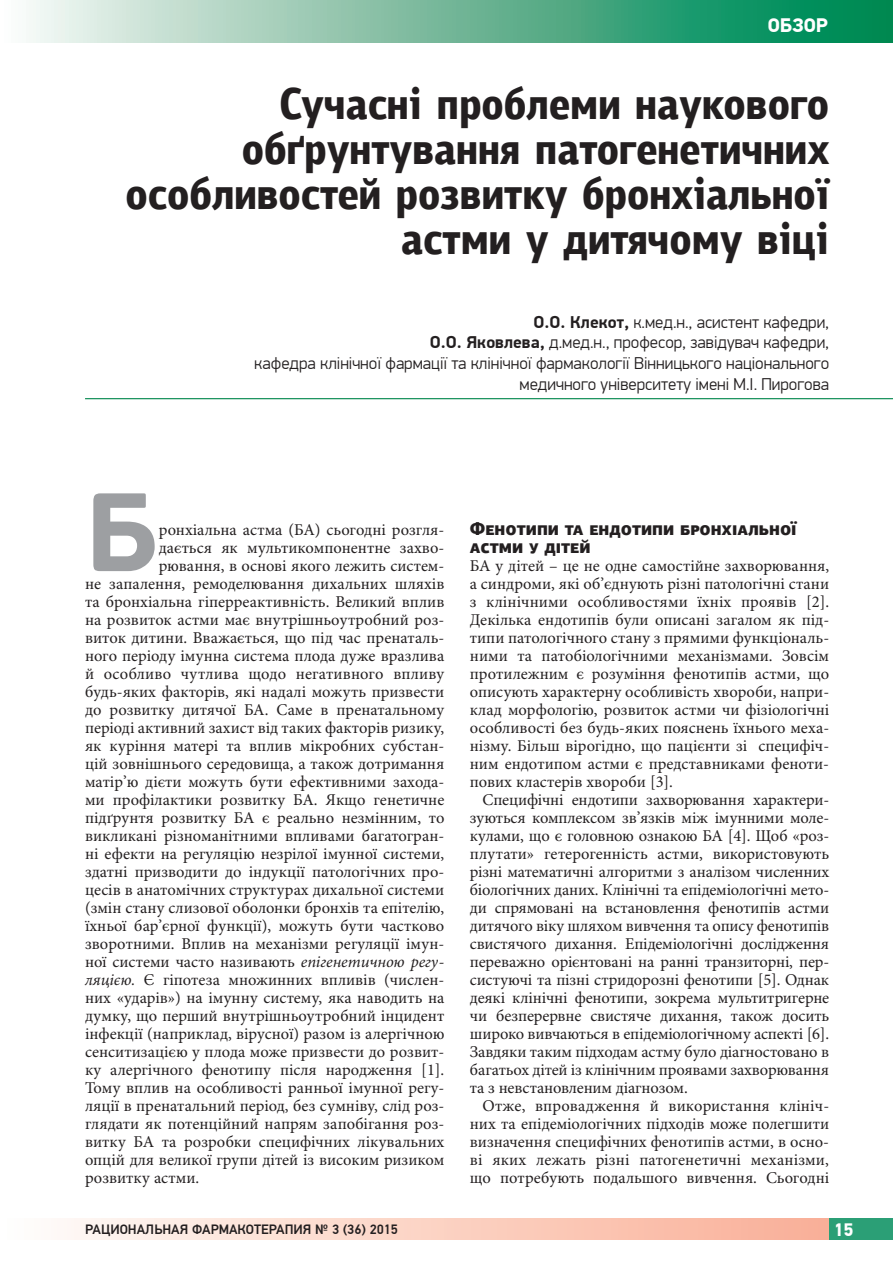
<style>
.page{position:relative;width:893px;height:1263px;background:#fff}
.page>*{position:absolute;margin:0;border:0;box-sizing:border-box;transform-origin:0 0}
.t1{font:700 111px "PF Beau Sans Pro";color:#9d9fa2}
.t2{font:700 19.5px "PF Din Text Pro";color:#fff}
.t3{font:900 18.75px/18px "PF Agora Sans Pro";color:#231f20;scale:.9 1}
.t4{font:700 18px "PF Din Text Pro";color:#fff}
.t5{font:300 17.25px/20.7px "PF Din Display Pro";color:#231f20;text-align:right}
.t6{font:16.5px/18px "Minion Pro";color:#231f20;text-align:justify}
.t7{font:500 13.5px "PF Din Text Pro";color:#231f20}
.s1{font-weight:700}
.s2{font-style:italic}
</style>
<div class="page">
<div style="left:0;top:0;width:893px;height:43px;background:linear-gradient(to right,#fcf6f3,#008047)"></div>
<div style="left:0;top:1218px;width:850px;height:21px;background:linear-gradient(to right,#fefdfb,#f9ac93)"></div>
<div style="left:829px;top:1218px;width:64px;height:21px;background:#2b9f76"></div>
<hr style="left:85px;top:398px;width:808px;height:1px;background:#00864c">
<p class="t2" style="left:768px;top:14px;width:61px">ОБЗОР</p>
<p class="t5" style="left:254px;top:311px;width:576px"><span class="s1">О.О. Клекот,</span> к.мед.н., асистент кафедри,<br><span class="s1">О.О. Яковлева,</span> д.мед.н., професор, завідувач кафедри,<br>кафедра клінічної фармації та клінічної фармакології Вінницького національного медичного університету імені М.І. Пирогова</p>
<h1 class="t1" style="left:85px;top:463px;width:75px">Б</h1>
<p class="t6" style="left:159px;top:521px;width:287px">ронхіальна астма (БА) сьогодні розгля-</p>
<p class="t6" style="left:159px;top:539px;width:287px">дається як мультикомпонентне захво-</p>
<p class="t6" style="left:159px;top:557px;width:287px">рювання, в основі якого лежить систем-</p>
<p class="t6" style="left:85px;top:575px;width:361px">не запалення, ремоделювання дихальних шляхів</p>
<p class="t6" style="left:85px;top:593px;width:361px">та бронхіальна гіперреактивність. Великий вплив</p>
<p class="t6" style="left:85px;top:611px;width:361px">на розвиток астми має внутрішньоутробний роз-</p>
<p class="t6" style="left:85px;top:629px;width:361px">виток дитини. Вважається, що під час пренаталь-</p>
<p class="t6" style="left:85px;top:647px;width:361px">ного періоду імунна система плода дуже вразлива</p>
<p class="t6" style="left:85px;top:665px;width:361px">й особливо чутлива щодо негативного впливу</p>
<p class="t6" style="left:85px;top:683px;width:361px">будь-яких факторів, які надалі можуть призвести</p>
<p class="t6" style="left:85px;top:701px;width:361px">до розвитку дитячої БА. Саме в пренатальному</p>
<p class="t6" style="left:85px;top:719px;width:361px">періоді активний захист від таких факторів ризику,</p>
<p class="t6" style="left:85px;top:737px;width:361px">як куріння матері та вплив мікробних субстан-</p>
<p class="t6" style="left:85px;top:755px;width:361px">цій зовнішнього середовища, а також дотримання</p>
<p class="t6" style="left:85px;top:773px;width:361px">матір’ю дієти можуть бути ефективними захода-</p>
<p class="t6" style="left:85px;top:791px;width:361px">ми профілактики розвитку БА. Якщо генетичне</p>
<p class="t6" style="left:85px;top:809px;width:361px">підґрунтя розвитку БА є реально незмінним, то</p>
<p class="t6" style="left:85px;top:827px;width:361px">викликані різноманітними впливами багатогран-</p>
<p class="t6" style="left:85px;top:845px;width:361px">ні ефекти на регуляцію незрілої імунної системи,</p>
<p class="t6" style="left:85px;top:863px;width:361px">здатні призводити до індукції патологічних про-</p>
<p class="t6" style="left:85px;top:881px;width:361px">цесів в анатомічних структурах дихальної системи</p>
<p class="t6" style="left:85px;top:899px;width:361px">(змін стану слизової оболонки бронхів та епітелію,</p>
<p class="t6" style="left:85px;top:917px;width:361px">їхньої бар’єрної функції), можуть бути частково</p>
<p class="t6" style="left:85px;top:935px;width:361px">зворотними. Вплив на механізми регуляції імун-</p>
<p class="t6" style="left:85px;top:953px;width:361px">ної системи часто називають <span class="s2">епігенетичною регу-</span></p>
<p class="t6" style="left:85px;top:971px;width:361px"><span class="s2">ляцією.</span> Є гіпотеза множинних впливів (числен-</p>
<p class="t6" style="left:85px;top:989px;width:361px">них «ударів») на імунну систему, яка наводить на</p>
<p class="t6" style="left:85px;top:1007px;width:361px">думку, що перший внутрішньоутробний інцидент</p>
<p class="t6" style="left:85px;top:1025px;width:361px">інфекції (наприклад, вірусної) разом із алергічною</p>
<p class="t6" style="left:85px;top:1043px;width:361px">сенситизацією у плода може призвести до розвит-</p>
<p class="t6" style="left:85px;top:1061px;width:361px">ку алергічного фенотипу після народження [1].</p>
<p class="t6" style="left:85px;top:1079px;width:361px">Тому вплив на особливості ранньої імунної регу-</p>
<p class="t6" style="left:85px;top:1097px;width:361px">ляції в пренатальний період, без сумніву, слід роз-</p>
<p class="t6" style="left:85px;top:1115px;width:361px">глядати як потенційний напрям запобігання роз-</p>
<p class="t6" style="left:85px;top:1133px;width:361px">витку БА та розробки специфічних лікувальних</p>
<p class="t6" style="left:85px;top:1151px;width:361px">опцій для великої групи дітей із високим ризиком</p>
<p class="t6" style="left:85px;top:1169px;width:116px">розвитку астми.</p>
<p class="t3" style="left:470px;top:520px;width:365px">Фенотипи та ендотипи бронхіальної астми у дітей</p>
<p class="t6" style="left:470px;top:557px;width:361px">БА у дітей – це не одне самостійне захворювання, а синдроми, які об’єднують різні патологічні стани з клінічними особливостями їхніх проявів [2].<br>Декілька ендотипів були описані загалом як під&shy;типи патологічного стану з прямими функціональ&shy;ними та патобіологічними механізмами. Зовсім протилежним є розуміння фенотипів астми, що описують характерну особливість хвороби, напри&shy;клад морфологію, розвиток астми чи фізіологічні особливості без будь-яких пояснень їхнього меха&shy;нізму. Більш вірогідно, що пацієнти зі специфіч&shy;ним ендотипом астми є представниками феноти&shy;пових кластерів хвороби [3].</p>
<p class="t6" style="left:470px;top:791px;width:361px;text-indent:13px">Специфічні ендотипи захворювання характери&shy;зуються комплексом зв’язків між імунними моле&shy;кулами, що є головною ознакою БА [4]. Щоб «роз&shy;плутати» гетерогенність астми, використовують різні математичні алгоритми з аналізом численних біологічних даних. Клінічні та епідеміологічні мето&shy;ди спрямовані на встановлення фенотипів астми дитячого віку шляхом вивчення та опису фенотипів свистячого дихання. Епідеміологічні дослідження переважно орієнтовані на ранні транзиторні, пер&shy;систуючі та пізні стридорозні фенотипи [5]. Однак деякі клінічні фенотипи, зокрема мультитригерне чи безперервне свистяче дихання, також досить широко вивчаються в епідеміологічному аспекті [6].<br>Завдяки таким підходам астму було діагностовано в багатьох дітей із клінічним проявами захворювання та з невстановленим діагнозом.</p>
<p class="t6" style="left:470px;top:1097px;width:361px;text-indent:13px">Отже, впровадження й використання клініч&shy;них та епідеміологічних підходів може полегшити визначення специфічних фенотипів астми, в осно&shy;ві яких лежать різні патогенетичні механізми, що потребують подальшого вивчення. Сьогодні</p>
<p class="t7" style="left:85px;top:1221px;width:314px">РАЦИОНАЛЬНАЯ ФАРМАКОТЕРАПИЯ № 3 (36) 2015</p>
<p class="t4" style="left:833px;top:1218px;width:21px">15</p>
</div>
